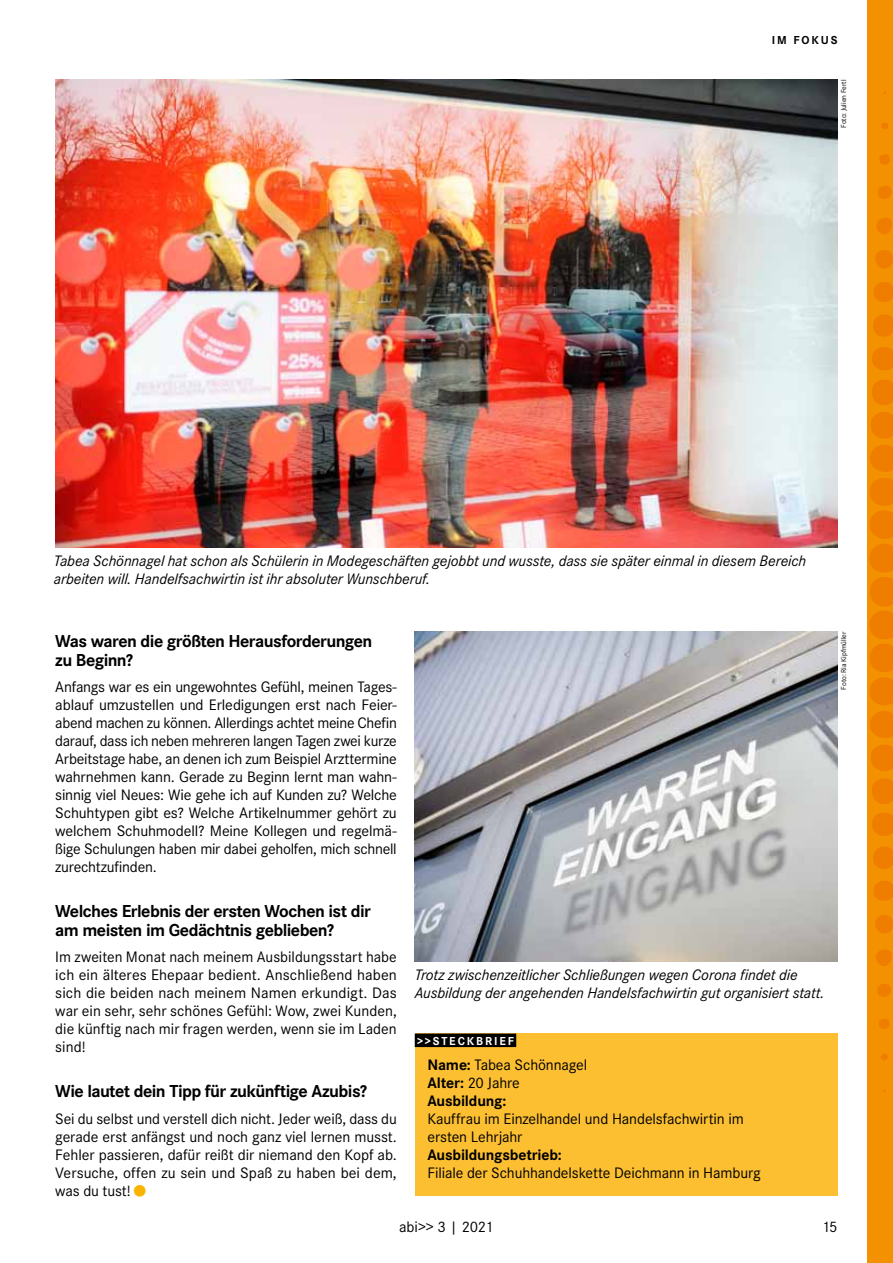
<style>
.page{position:relative;width:893px;height:1263px;background:#fff}
.page>*{position:absolute;margin:0;border:0;box-sizing:border-box;transform-origin:0 0}
.t1{font:42px "Corporate S";color:#fab400}
.t2{font:700 18px/19.5px "Corporate S";letter-spacing:-.03em;color:#000}
.t3{font:15.75px/18px "Corporate S";letter-spacing:-.005em;color:#000;text-align:justify}
.t4{font:italic 15.75px/18px "Corporate S";letter-spacing:-.01em;color:#000}
.t5{font:700 15.75px/18px "Corporate S";letter-spacing:-.01em;color:#000}
.t6{font:700 12px "Corporate S";color:#fff}
.t7{font:700 12px "Corporate S";color:#000}
.t8{font:7.5px "Corporate S";letter-spacing:-.005em;color:#000}
.s1{font-weight:400}
</style>
<div class="page">
<div style="left:867px;top:0;width:26px;height:1263px;background:#f39100"></div>
<svg style="left:881px;top:123px;width:7px;height:6px"></svg>
<svg style="left:879px;top:154px;width:11px;height:11px"></svg>
<svg style="left:878px;top:186px;width:14px;height:13px"></svg>
<svg style="left:875px;top:218px;width:18px;height:51px"></svg>
<svg style="left:873px;top:282px;width:20px;height:55px"></svg>
<svg style="left:869px;top:347px;width:24px;height:522px"></svg>
<svg style="left:874px;top:881px;width:19px;height:20px"></svg>
<svg style="left:875px;top:915px;width:18px;height:18px"></svg>
<svg style="left:876px;top:949px;width:16px;height:17px"></svg>
<svg style="left:877px;top:984px;width:14px;height:13px"></svg>
<svg style="left:879px;top:1019px;width:11px;height:10px"></svg>
<svg style="left:881px;top:1054px;width:7px;height:6px"></svg>
<div style="left:415px;top:1034px;width:423px;height:162px;background:#fcbf31"></div>
<div style="left:415px;top:1033px;width:101px;height:14px;background:#000"></div>
<img style="left:415px;top:631px;width:423px;height:330px">
<img style="left:55px;top:80px;width:783px;height:468px">
<p class="t7" style="left:772px;top:33px;width:8px">Im</p>
<p class="t7" style="left:793px;top:33px;width:10px">Fok</p>
<p class="t7" style="left:821px;top:33px;width:17px">us</p>
<p class="t8" style="left:839px;top:128px;width:50px;rotate:-90deg">Foto: Julien Fertl</p>
<p class="t4" style="left:54px;top:551px;width:754px">Tabea Schönnagel hat schon als Schülerin in Modegeschäften gejobbt und wusste, dass sie später einmal in diesem Bereich arbeiten will. Handelfsachwirtin ist ihr absoluter Wunschberuf.</p>
<p class="t2" style="left:55px;top:631px;width:319px">Was waren die größten Herausforderungen zu Beginn?</p>
<p class="t3" style="left:55px;top:677px;width:343px">Anfangs war es ein ungewohntes Gefühl, meinen Tages&shy;ablauf umzustellen und Erledigungen erst nach Feier&shy;abend machen zu können. Allerdings achtet meine Chefin darauf, dass ich neben mehreren langen Tagen zwei kurze Arbeitstage habe, an denen ich zum Beispiel Arzttermine wahrnehmen kann. Gerade zu Beginn lernt man wahn&shy;sinnig viel Neues: Wie gehe ich auf Kunden zu? Welche Schuhtypen gibt es? Welche Artikelnummer gehört zu welchem Schuhmodell? Meine Kollegen und regelmä&shy;ßige Schulungen haben mir dabei geholfen, mich schnell zurechtzufinden.</p>
<p class="t2" style="left:55px;top:901px;width:317px">Welches Erlebnis der ersten Wochen ist dir am meisten im Gedächtnis geblieben?</p>
<p class="t3" style="left:55px;top:947px;width:343px">I m zweiten Monat nach meinem Ausbildungsstart habe ich ein älteres Ehepaar bedient. Anschließend haben sich die beiden nach meinem Namen erkundigt. Das war ein sehr, sehr schönes Gefühl: Wow, zwei Kunden, die künftig nach mir fragen werden, wenn sie im Laden sind!</p>
<p class="t2" style="left:55px;top:1081px;width:313px">Wie lautet dein Tipp für zukünftige Azubis?</p>
<p class="t3" style="left:55px;top:1109px;width:343px">Sei du selbst und verstell dich nicht. Jeder weiß, dass du gerade erst anfängst und noch ganz viel lernen musst.<br>Fehler passieren, dafür reißt dir niemand den Kopf ab.<br>Versuche, offen zu sein und Spaß zu haben bei dem, was du tust!</p>
<h1 class="t1" style="left:126px;top:1167px;width:30px">•</h1>
<p class="t4" style="left:415px;top:965px;width:411px">Trotz zwischenzeitlicher Schließungen wegen Corona findet die<br>Ausbildung der angehenden Handelsfachwirtin gut organisiert statt.</p>
<p class="t6" style="left:417px;top:1034px;width:98px">&gt;&gt;steckbr ief</p>
<p class="t5" style="left:427px;top:1056px;width:161px">Name: <span class="s1">Tabea Schönnagel<br></span>Alter: <span class="s1">20 Jahre<br></span>Ausbildung:</p>
<p class="t3" style="left:427px;top:1109px;width:318px">Kauffrau im Einzelhandel und Handelsfachwirtin im ersten Lehrjahr</p>
<p class="t5" style="left:427px;top:1146px;width:136px">Ausbildungsbetrieb:</p>
<p class="t3" style="left:427px;top:1163px;width:335px">Filiale der Schuhhandelskette Deichmann in Hamburg</p>
<p class="t8" style="left:839px;top:690px;width:60px;rotate:-90deg">Foto: Ria Kipfmüller</p>
<p class="t3" style="left:399px;top:1217px;width:96px">abi&gt;&gt; 3 | 2021</p>
<p class="t3" style="left:822px;top:1217px;width:18px">15</p>
</div>
